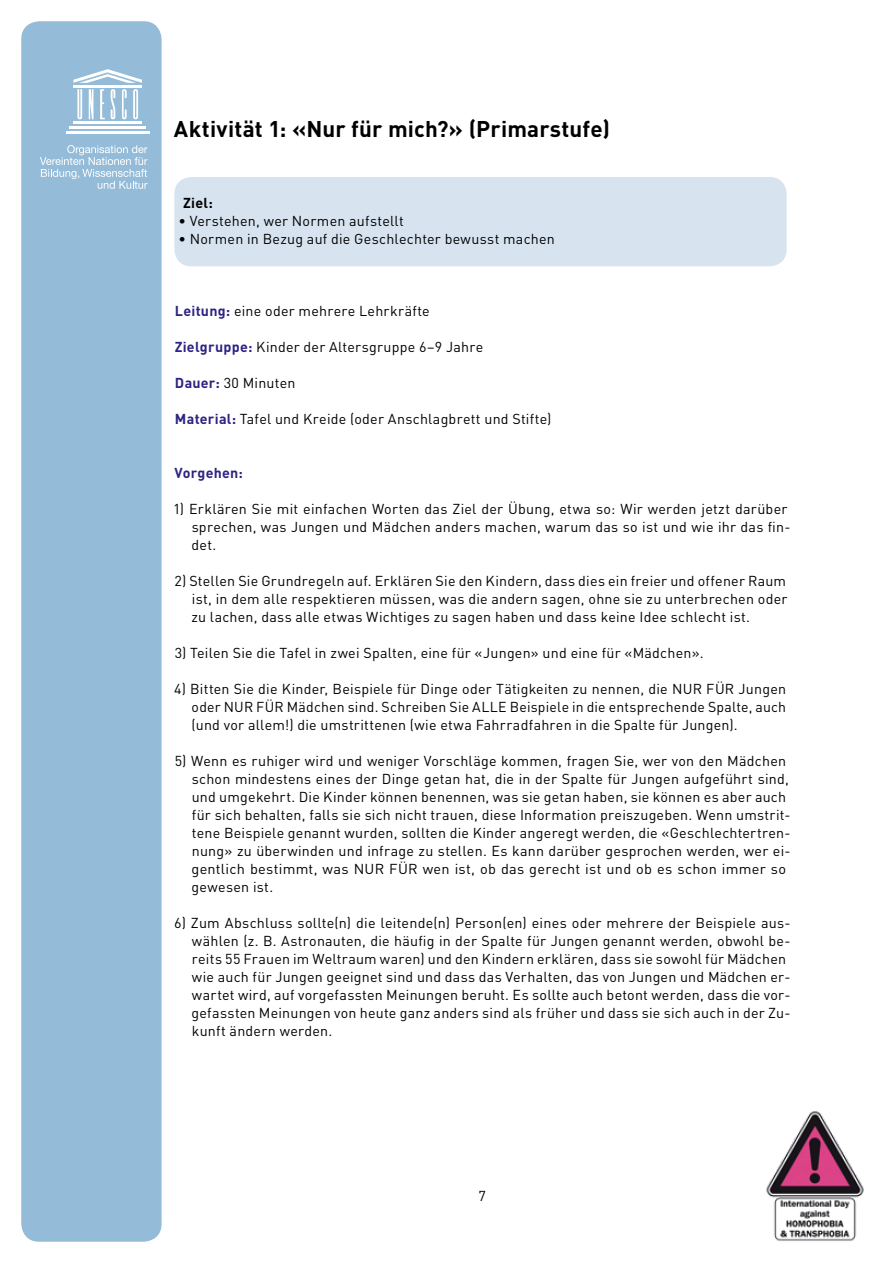
<style>
.page{position:relative;width:893px;height:1263px;background:#fff}
.page>*{position:absolute;margin:0;border:0;box-sizing:border-box;transform-origin:0 0}
.t1{font:700 22.5px "DIN";letter-spacing:.005em;color:#000}
.t2{font:14.25px/18px "DIN";letter-spacing:.015em;color:#000}
.t3{font:700 14.25px "DIN";letter-spacing:.015em;color:#2e2382}
.t4{font:700 14.25px "DIN";color:#000}
.s1{font-weight:700;color:#2e2382}
</style>
<div class="page">
<div style="left:21px;top:21px;width:141px;height:1221px;background:#94bcd8;border-radius:18px"></div>
<img style="left:766px;top:1111px;width:98px;height:130px">
<hr style="left:73px;top:121px;width:69px;height:3px;background:#fff">
<hr style="left:70px;top:126px;width:76px;height:3px;background:#fff">
<hr style="left:66px;top:131px;width:83px;height:3px;background:#fff">
<hr style="left:73px;top:85px;width:69px;height:3px;background:#fff">
<svg style="left:73px;top:69px;width:69px;height:14px"></svg>
<svg style="left:77px;top:89px;width:5px;height:30px"></svg>
<svg style="left:89px;top:89px;width:4px;height:30px"></svg>
<svg style="left:100px;top:89px;width:5px;height:30px"></svg>
<svg style="left:122px;top:89px;width:5px;height:30px"></svg>
<svg style="left:133px;top:89px;width:5px;height:30px"></svg>
<svg style="left:111px;top:89px;width:4px;height:30px"></svg>
<svg style="left:40px;top:145px;width:107px;height:44px"></svg>
<div style="left:174px;top:177px;width:613px;height:89px;background:#d7e4f0;border-radius:17px"></div>
<h1 class="t1" style="left:174px;top:114px;width:438px">Aktivität 1: «Nur für mich?» (Primarstufe)</h1>
<p class="t4" style="left:183px;top:194px;width:31px">Ziel:</p>
<p class="t2" style="left:178px;top:212px;width:227px">• Verstehen, wer Normen aufstellt</p>
<p class="t2" style="left:178px;top:230px;width:378px">• Normen in Bezug auf die Geschlechter bewusst machen</p>
<p class="t2" style="left:175px;top:302px;width:256px"><span class="s1">Leitung:</span> eine oder mehrere Lehrkräfte</p>
<p class="t2" style="left:175px;top:338px;width:310px"><span class="s1">Zielgruppe:</span> Kinder der Altersgruppe 6–9 Jahre</p>
<p class="t2" style="left:175px;top:374px;width:122px"><span class="s1">Dauer:</span> 30 Minuten</p>
<p class="t2" style="left:175px;top:410px;width:378px"><span class="s1">Material:</span> Tafel und Kreide (oder Anschlagbrett und Stifte)</p>
<p class="t3" style="left:175px;top:464px;width:70px">Vorgehen:</p>
<p class="t2" style="left:192px;top:500px;width:600px;text-indent:-19px">1) Erklären Sie mit einfachen Worten das Ziel der Übung, etwa so: Wir werden jetzt darüber sprechen, was Jungen und Mädchen anders machen, warum das so ist und wie ihr das fin&shy;det.</p>
<p class="t2" style="left:191px;top:572px;width:598px;text-align:justify;text-indent:-17px">2) Stellen Sie Grundregeln auf. Erklären Sie den Kindern, dass dies ein freier und offener Raum ist, in dem alle respektieren müssen, was die andern sagen, ohne sie zu unterbrechen oder zu lachen, dass alle etwas Wichtiges zu sagen haben und dass keine Idee schlecht ist.</p>
<p class="t2" style="left:175px;top:644px;width:530px">3) Teilen Sie die Tafel in zwei Spalten, eine für «Jungen» und eine für «Mädchen».</p>
<p class="t2" style="left:192px;top:680px;width:596px;text-align:justify;text-indent:-18px">4) Bitten Sie die Kinder, Beispiele für Dinge oder Tätigkeiten zu nennen, die NUR FÜR Jungen oder NUR FÜR Mädchen sind. Schreiben Sie ALLE Beispiele in die entsprechende Spalte, auch (und vor allem!) die umstrittenen (wie etwa Fahrradfahren in die Spalte für Jungen).</p>
<p class="t2" style="left:192px;top:752px;width:600px;text-indent:-17px">5) Wenn es ruhiger wird und weniger Vorschläge kommen, fragen Sie, wer von den Mädchen schon mindestens eines der Dinge getan hat, die in der Spalte für Jungen aufgeführt sind, und umgekehrt. Die Kinder können benennen, was sie getan haben, sie können es aber auch für sich behalten, falls sie sich nicht trauen, diese Information preiszugeben. Wenn umstrit&shy;tene Beispiele genannt wurden, sollten die Kinder angeregt werden, die «Geschlechtertren&shy;nung» zu überwinden und infrage zu stellen. Es kann darüber gesprochen werden, wer ei&shy;gentlich bestimmt, was NUR FÜR wen ist, ob das gerecht ist und ob es schon immer so gewesen ist.</p>
<p class="t2" style="left:192px;top:914px;width:600px;text-indent:-17px">6) Zum Abschluss sollte(n) die leitende(n) Person(en) eines oder mehrere der Beispiele aus&shy;wählen (z. B. Astronauten, die häufig in der Spalte für Jungen genannt werden, obwohl be&shy;reits 55 Frauen im Weltraum waren) und den Kindern erklären, dass sie sowohl für Mädchen wie auch für Jungen geeignet sind und dass das Verhalten, das von Jungen und Mädchen er&shy;wartet wird, auf vorgefassten Meinungen beruht. Es sollte auch betont werden, dass die vor&shy;gefassten Meinungen von heute ganz anders sind als früher und dass sie sich auch in der Zu&shy;kunft ändern werden.</p>
<p class="t2" style="left:478px;top:1186px;width:9px">7</p>
</div>
